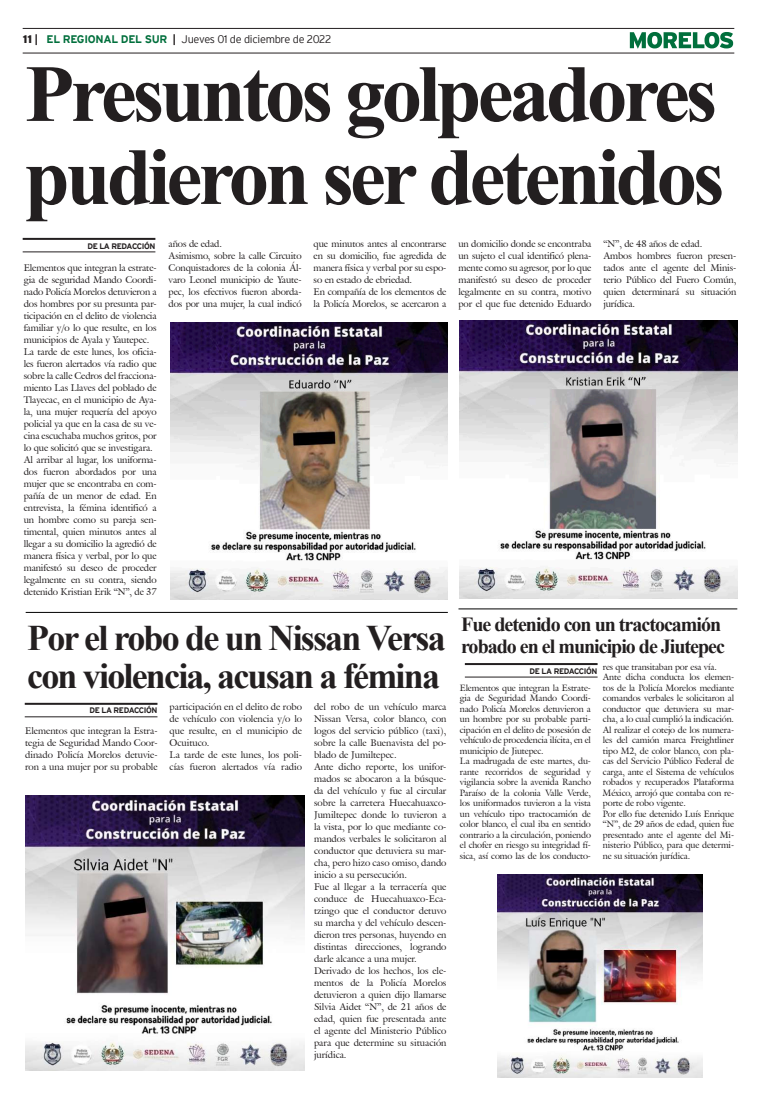
<style>
.page{position:relative;width:757px;height:1106px;background:#fff}
.page>*{position:absolute;margin:0;border:0;box-sizing:border-box;transform-origin:0 0}
.t1{font:700 81px/83px "Times New Roman";letter-spacing:-.05em;color:#231f20}
.t2{font:700 36px/38px "Times New Roman";letter-spacing:-.05em;color:#231f20}
.t3{font:700 20px/22px "Times New Roman";letter-spacing:-.05em;color:#231f20}
.t4{font:300 11px "Interstate";letter-spacing:-.025em;color:#231f20}
.t5{font:9.5px/12px "Galliard IT Cby BT";letter-spacing:-.01em;color:#231f20}
.t6{font:9px/10.5px "Galliard IT Cby BT";letter-spacing:-.01em;color:#231f20}
.t7{font:700 8px "Interstate";letter-spacing:-.05em;color:#231f20}
.s1{font-weight:900}
.s2{font-weight:700}
.s3{font-weight:700;color:#006f3c}
</style>
<div class="page">
<hr style="left:23px;top:28px;width:711px;height:1px;background:#231f20">
<hr style="left:23px;top:53px;width:711px;height:1px;background:#231f20">
<svg style="left:630px;top:32px;width:103px;height:17px"></svg>
<hr style="left:23px;top:238px;width:132px;height:2px;background:#231f20">
<hr style="left:23px;top:251px;width:132px;height:1px;background:#231f20">
<img style="left:460px;top:320px;width:277px;height:278px">
<img style="left:170px;top:322px;width:278px;height:277px">
<img style="left:26px;top:795px;width:278px;height:275px">
<hr style="left:25px;top:703px;width:132px;height:2px;background:#231f20">
<hr style="left:25px;top:716px;width:132px;height:1px;background:#231f20">
<hr style="left:465px;top:663px;width:132px;height:2px;background:#231f20">
<hr style="left:465px;top:676px;width:132px;height:1px;background:#231f20">
<img style="left:497px;top:874px;width:206px;height:203px">
<hr style="left:26px;top:612px;width:422px;height:1px;background:#000">
<hr style="left:458px;top:608px;width:279px;height:1px;background:#000">
<p class="t4" style="left:23px;top:33px;width:310px"><span class="s1">11</span> <span class="s2">|</span> <span class="s3">EL REGIONAL DEL SUR</span> <span class="s2">|</span> Jueves 01 de diciembre de 2022</p>
<h1 class="t1" style="left:25px;top:50px;width:701px">Presuntos golpeadores pudieron ser detenidos</h1>
<p class="t7" style="left:87px;top:241px;width:69px">DE LA REDACCIÓN</p>
<p class="t5" style="left:169px;top:238px;width:134px">años de edad.<br>Asimismo, sobre la calle Circuito<br>Conquistadores de la colonia Ál&shy;varo Leonel municipio de Yaute&shy;pec, los efectivos fueron aborda&shy;dos por una mujer, la cual indicó</p>
<p class="t5" style="left:314px;top:238px;width:134px">que minutos antes al encontrarse en su domicilio, fue agredida de manera física y verbal por su espo&shy;so en estado de ebriedad.<br>En compañía de los elementos de la Policía Morelos, se acercaron a</p>
<p class="t5" style="left:458px;top:238px;width:134px;text-align:justify">un domicilio donde se encontraba un sujeto el cual identificó plena&shy;mente como su agresor, por lo que manifestó su deseo de proceder legalmente en su contra, motivo por el que fue detenido Eduardo</p>
<p class="t5" style="left:603px;top:238px;width:134px">“N”, de 48 años de edad.<br>Ambos hombres fueron presen&shy;tados ante el agente del Minis&shy;terio Público del Fuero Común, quien determinará su situación jurídica.</p>
<p class="t5" style="left:24px;top:262px;width:134px">Elementos que integran la estrate&shy;gia de seguridad Mando Coordi&shy;nado Policía Morelos detuvieron a dos hombres por su presunta par&shy;ticipación en el delito de violencia familiar y/o lo que resulte, en los municipios de Ayala y Yautepec.<br>La tarde de este lunes, los oficia&shy;les fueron alertados vía radio que sobre la calle Cedros del fracciona&shy;miento Las Llaves del poblado de<br>Tlayecac, en el municipio de Aya&shy;la, una mujer requería del apoyo policial ya que en la casa de su ve&shy;cina escuchaba muchos gritos, por lo que solicitó que se investigara.<br>Al arribar al lugar, los uniforma&shy;dos fueron abordados por una mujer que se encontraba en com&shy;pañía de un menor de edad. En entrevista, la fémina identificó a un hombre como su pareja sen&shy;timental, quien minutos antes al llegar a su domicilio la agredió de manera física y verbal, por lo que manifestó su deseo de proceder legalmente en su contra, siendo detenido Kristian Erik “N”, de 37</p>
<h2 class="t2" style="left:27px;top:618px;width:420px">Por el robo de un Nissan Versa con violencia, acusan a fémina</h2>
<p class="t7" style="left:90px;top:706px;width:69px">DE LA REDACCIÓN</p>
<p class="t5" style="left:170px;top:700px;width:134px">participación en el delito de robo de vehículo con violencia y/o lo que resulte, en el municipio de<br>Ocuituco.<br>La tarde de este lunes, los poli&shy;cías fueron alertados vía radio</p>
<p class="t5" style="left:314px;top:700px;width:134px">del robo de un vehículo marca<br>Nissan Versa, color blanco, con logos del servicio público (taxi), sobre la calle Buenavista del po&shy;blado de Jumiltepec.<br>Ante dicho reporte, los unifor&shy;mados se abocaron a la búsque&shy;da del vehículo y fue al circular sobre la carretera Huecahuaxco-<br>Jumiltepec donde lo tuvieron a la vista, por lo que mediante co&shy;mandos verbales le solicitaron al conductor que detuviera su mar&shy;cha, pero hizo caso omiso, dando inicio a su persecución.<br>Fue al llegar a la terracería que conduce de Huecahuaxco-Eca&shy;tzingo que el conductor detuvo su marcha y del vehículo descen&shy;dieron tres personas, huyendo en distintas direcciones, logrando darle alcance a una mujer.<br>Derivado de los hechos, los ele&shy;mentos de la Policía Morelos detuvieron a quien dijo llamarse<br>Silvia Aidet “N”, de 21 años de edad, quien fue presentada ante el agente del Ministerio Público para que determine su situación jurídica.</p>
<p class="t5" style="left:25px;top:724px;width:134px;text-align:justify">Elementos que integran la Estra&shy;tegia de Seguridad Mando Coor&shy;dinado Policía Morelos detuvie&shy;ron a una mujer por su probable</p>
<h3 class="t3" style="left:461px;top:613px;width:265px">Fue detenido con un tractocamión robado en el municipio de Jiutepec</h3>
<p class="t7" style="left:530px;top:666px;width:69px">DE LA REDACCIÓN</p>
<p class="t6" style="left:603px;top:661px;width:133px">res que transitaban por esa vía.<br>Ante dicha conducta los elemen&shy;tos de la Policía Morelos mediante comandos verbales le solicitaron al conductor que detuviera su mar&shy;cha, a lo cual cumplió la indicación.<br>Al realizar el cotejo de los numera&shy;les del camión marca Freightliner tipo M2, de color blanco, con pla&shy;cas del Servicio Público Federal de carga, ante el Sistema de vehículos robados y recuperados Plataforma México, arrojó que contaba con re&shy;porte de robo vigente.<br>Por ello fue detenido Luís Enrique “N”, de 29 años de edad, quien fue presentado ante el agente del Mi&shy;nisterio Público, para que determi&shy;ne su situación jurídica.</p>
<p class="t6" style="left:460px;top:682px;width:133px">Elementos que integran la Estrate&shy;gia de Seguridad Mando Coordi&shy;nado Policía Morelos detuvieron a un hombre por su probable parti&shy;cipación en el delito de posesión de vehículo de procedencia ilícita, en el municipio de Jiutepec.<br>La madrugada de este martes, du&shy;rante recorridos de seguridad y vigilancia sobre la avenida Rancho Paraíso de la colonia Valle Verde, los uniformados tuvieron a la vista un vehículo tipo tractocamión de color blanco, el cual iba en sentido contrario a la circulación, poniendo el chofer en riesgo su integridad fí&shy;sica, así como las de los conducto-</p>
</div>
